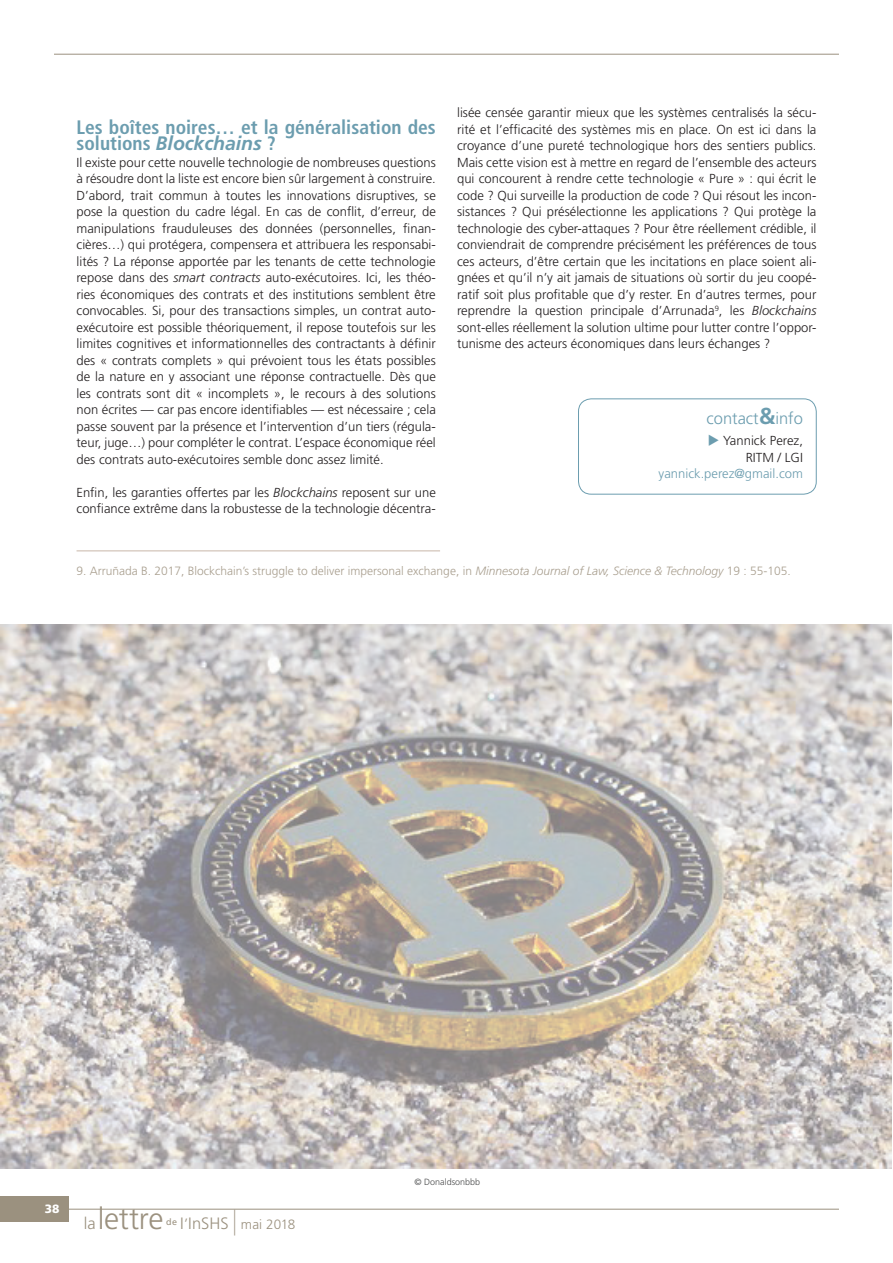
<style>
.page{position:relative;width:893px;height:1263px;background:#fff}
.page>*{position:absolute;margin:0;border:0;box-sizing:border-box;transform-origin:0 0}
.t1{font:300 30.15px "Frutiger LT Std";letter-spacing:-.015em;color:#9b917f}
.t2{font:700 condensed 19.5px/16.5px "Frutiger LT Std";color:#6c9daf}
.t3{font:300 16.5px "Frutiger LT Std";color:#6c9daf}
.t4{font:300 13.5px "Frutiger LT Std";letter-spacing:-.005em;color:#9b917f}
.t5{font:300 13.05px/16.5px "Frutiger LT Std";color:#231f20;text-align:justify}
.t6{font:300 13.05px "Frutiger LT Std";color:#6c9daf}
.t7{font:300 12px "Frutiger LT Std";color:#a99f8f}
.t8{font:900 12px "Frutiger LT Std";color:#fff}
.t9{font:300 9px "Frutiger LT Std";color:#4b4c4d}
.s1{font-style:italic;font-stretch:normal}
.s2{font-style:italic}
.s3{font-weight:700;font-size:23.1px}
.s4{color:#6c9daf}
.s5{font-size:16.5px}
.s6{font-size:15px}
.s7{font-size:25.95px}
</style>
<div class="page">
<hr style="left:54px;top:54px;width:785px;height:1px;background:#9b917f">
<hr style="left:68px;top:1209px;width:771px;height:1px;background:#9b917f">
<div style="left:0;top:1196px;width:68px;height:26px;background:#9b917f"></div>
<div style="left:578px;top:399px;width:238px;height:95px;border:1px solid #6c9daf;border-radius:13px"></div>
<hr style="left:77px;top:551px;width:363px;height:1px;background:#c8b6a8">
<img style="left:1px;top:624px;width:891px;height:545px">
<h2 class="t2" style="left:77px;top:119px;width:361px">Les boîtes noires… et la généralisation des solutions <span class="s1">Blockchains</span> ?</h2>
<p class="t5" style="left:77px;top:154px;width:361px">Il existe pour cette nouvelle technologie de nombreuses questions à résoudre dont la liste est encore bien sûr largement à construire.<br>D’abord, trait commun à toutes les innovations disruptives, se pose la question du cadre légal. En cas de conflit, d’erreur, de manipulations frauduleuses des données (personnelles, finan&shy;cières…) qui protégera, compensera et attribuera les responsabi&shy;lités ? La réponse apportée par les tenants de cette technologie repose dans des <span class="s2">smart contracts</span> auto-exécutoires. Ici, les théo&shy;ries économiques des contrats et des institutions semblent être convocables. Si, pour des transactions simples, un contrat auto&shy;exécutoire est possible théoriquement, il repose toutefois sur les limites cognitives et informationnelles des contractants à définir des « contrats complets » qui prévoient tous les états possibles de la nature en y associant une réponse contractuelle. Dès que les contrats sont dit « incomplets », le recours à des solutions non écrites — car pas encore identifiables — est nécessaire ; cela passe souvent par la présence et l’intervention d’un tiers (régula&shy;teur, juge…) pour compléter le contrat. L’espace économique réel des contrats auto-exécutoires semble donc assez limité.</p>
<p class="t5" style="left:77px;top:484px;width:361px">Enfin, les garanties offertes par les <span class="s2">Blockchains</span> reposent sur une confiance extrême dans la robustesse de la technologie décentra-</p>
<p class="t5" style="left:457px;top:105px;width:361px">lisée censée garantir mieux que les systèmes centralisés la sécu&shy;rité et l’efficacité des systèmes mis en place. On est ici dans la croyance d’une pureté technologique hors des sentiers publics.<br>Mais cette vision est à mettre en regard de l’ensemble des acteurs qui concourent à rendre cette technologie « Pure » : qui écrit le code ? Qui surveille la production de code ? Qui résout les incon&shy;sistances ? Qui présélectionne les applications ? Qui protège la technologie des cyber-attaques ? Pour être réellement crédible, il conviendrait de comprendre précisément les préférences de tous ces acteurs, d’être certain que les incitations en place soient ali&shy;gnées et qu’il n’y ait jamais de situations où sortir du jeu coopé&shy;ratif soit plus profitable que d’y rester. En d’autres termes, pour reprendre la question principale d’Arrunada<sup>9</sup>, les <span class="s2">Blockchains </span>sont-elles réellement la solution ultime pour lutter contre l’oppor&shy;tunisme des acteurs économiques dans leurs échanges ?</p>
<p class="t3" style="left:706px;top:409px;width:98px">contact<span class="s3">&amp;</span>info</p>
<p class="t5" style="left:708px;top:433px;width:97px;text-align:right"><span class="s4">◆</span> Yannick Perez,<br>RITM / LGI</p>
<p class="t6" style="left:659px;top:466px;width:146px">yannick.perez@gmail.com</p>
<p class="t7" style="left:77px;top:564px;width:716px">9. Arruñada B. 2017, Blockchain’s struggle to deliver impersonal exchange, in <span class="s2">Minnesota Journal of Law, Science &amp; Technology</span> 19 : 55-105.</p>
<p class="t8" style="left:45px;top:1202px;width:16px">38</p>
<h1 class="t1" style="left:84px;top:1201px;width:81px"><span class="s5">la</span> lettre</h1>
<p class="t4" style="left:166px;top:1217px;width:131px"><sup>de</sup> <span class="s5">i</span><span class="s6">’</span><span class="s5">inshs</span> <span class="s7">|</span> mai 2018</p>
<p class="t9" style="left:414px;top:1177px;width:67px">© Donaldsonbbb</p>
</div>
